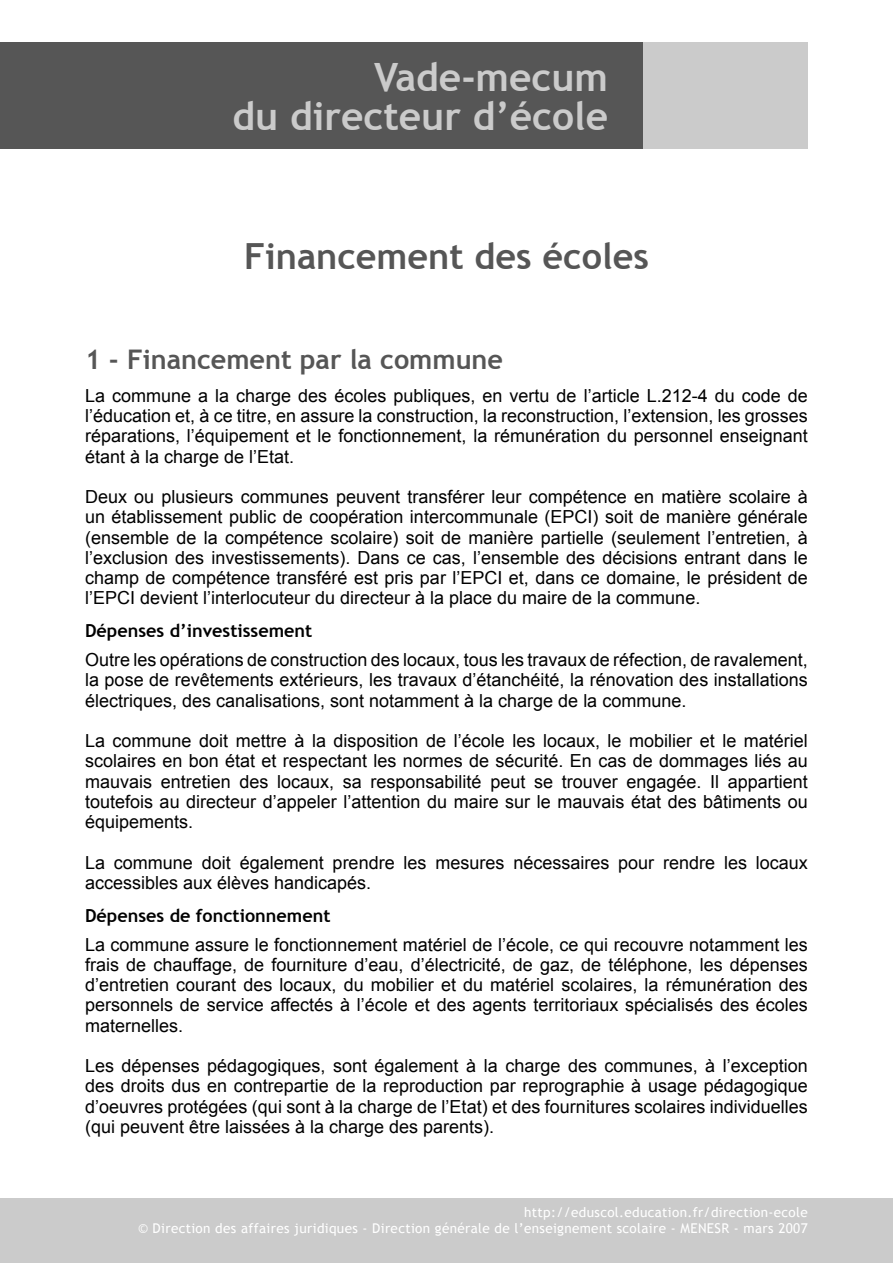
<style>
.page{position:relative;width:893px;height:1263px;background:#fff}
.page>*{position:absolute;margin:0;border:0;box-sizing:border-box;transform-origin:0 0}
.Vadé-mécum{font:700 39px/39px "Trebuchet MS";color:#cbcbcb;text-align:right}
.Titre_fiche{font:700 36px "Trebuchet MS";color:#565656}
.Titre_01{font:700 27px "Trebuchet MS";color:#565656}
.Corps_de_texte{font:18px/20.2px "Arial";color:#000;text-align:justify}
.Titre_02{font:700 18px "Trebuchet MS";color:#000}
.Copyright{font:13.5px "Trebuchet MS";letter-spacing:.025em;color:#fff}
</style>
<div class="page">
<div style="left:642px;top:43px;width:166px;height:106px;background:#cbcbcb"></div>
<div style="left:0;top:43px;width:642px;height:106px;background:#565656"></div>
<div style="left:0;top:1198px;width:893px;height:65px;background:#cbcbcb"></div>
<p class="Vadé-mécum" style="left:233px;top:57px;width:377px">Vade-mecum<br>du directeur d’école</p>
<p class="Titre_fiche" style="left:244px;top:234px;width:406px">Financement des écoles</p>
<p class="Titre_01" style="left:85px;top:342px;width:420px">1 - Financement par la commune</p>
<p class="Corps_de_texte" style="left:85px;top:385px;width:724px">La commune a la charge des écoles publiques, en vertu de l’article L.212-4 du code de l’éducation et, à ce titre, en assure la construction, la reconstruction, l’extension, les grosses réparations, l’équipement et le fonctionnement, la rémunération du personnel enseignant étant à la charge de l’Etat.</p>
<p class="Corps_de_texte" style="left:85px;top:487px;width:724px">Deux ou plusieurs communes peuvent transférer leur compétence en matière scolaire à un établissement public de coopération intercommunale (EPCI) soit de manière générale (ensemble de la compétence scolaire) soit de manière partielle (seulement l’entretien, à l’exclusion des investissements). Dans ce cas, l’ensemble des décisions entrant dans le champ de compétence transféré est pris par l’EPCI et, dans ce domaine, le président de l’EPCI devient l’interlocuteur du directeur à la place du maire de la commune.</p>
<p class="Titre_02" style="left:85px;top:620px;width:229px">Dépenses d’investissement</p>
<p class="Corps_de_texte" style="left:85px;top:650px;width:724px">Outre les opérations de construction des locaux, tous les travaux de réfection, de ravalement, la pose de revêtements extérieurs, les travaux d’étanchéité, la rénovation des installations électriques, des canalisations, sont notamment à la charge de la commune.</p>
<p class="Corps_de_texte" style="left:85px;top:731px;width:724px">La commune doit mettre à la disposition de l’école les locaux, le mobilier et le matériel scolaires en bon état et respectant les normes de sécurité. En cas de dommages liés au mauvais entretien des locaux, sa responsabilité peut se trouver engagée. Il appartient toutefois au directeur d’appeler l’attention du maire sur le mauvais état des bâtiments ou équipements.</p>
<p class="Corps_de_texte" style="left:85px;top:852px;width:724px">La commune doit également prendre les mesures nécessaires pour rendre les locaux accessibles aux élèves handicapés.</p>
<p class="Titre_02" style="left:85px;top:904px;width:247px">Dépenses de fonctionnement</p>
<p class="Corps_de_texte" style="left:85px;top:934px;width:724px">La commune assure le fonctionnement matériel de l’école, ce qui recouvre notamment les frais de chauffage, de fourniture d’eau, d’électricité, de gaz, de téléphone, les dépenses d’entretien courant des locaux, du mobilier et du matériel scolaires, la rémunération des personnels de service affectés à l’école et des agents territoriaux spécialisés des écoles maternelles.</p>
<p class="Corps_de_texte" style="left:85px;top:1056px;width:724px">Les dépenses pédagogiques, sont également à la charge des communes, à l’exception des droits dus en contrepartie de la reproduction par reprographie à usage pédagogique d’oeuvres protégées (qui sont à la charge de l’Etat) et des fournitures scolaires individuelles (qui peuvent être laissées à la charge des parents).</p>
<p class="Copyright" style="left:524px;top:1204px;width:285px">http://eduscol.education.fr/direction-ecole</p>
<p class="Copyright" style="left:138px;top:1220px;width:671px">© Direction des affaires juridiques - Direction générale de l’enseignement scolaire - MENESR - mars 2007</p>
</div>
